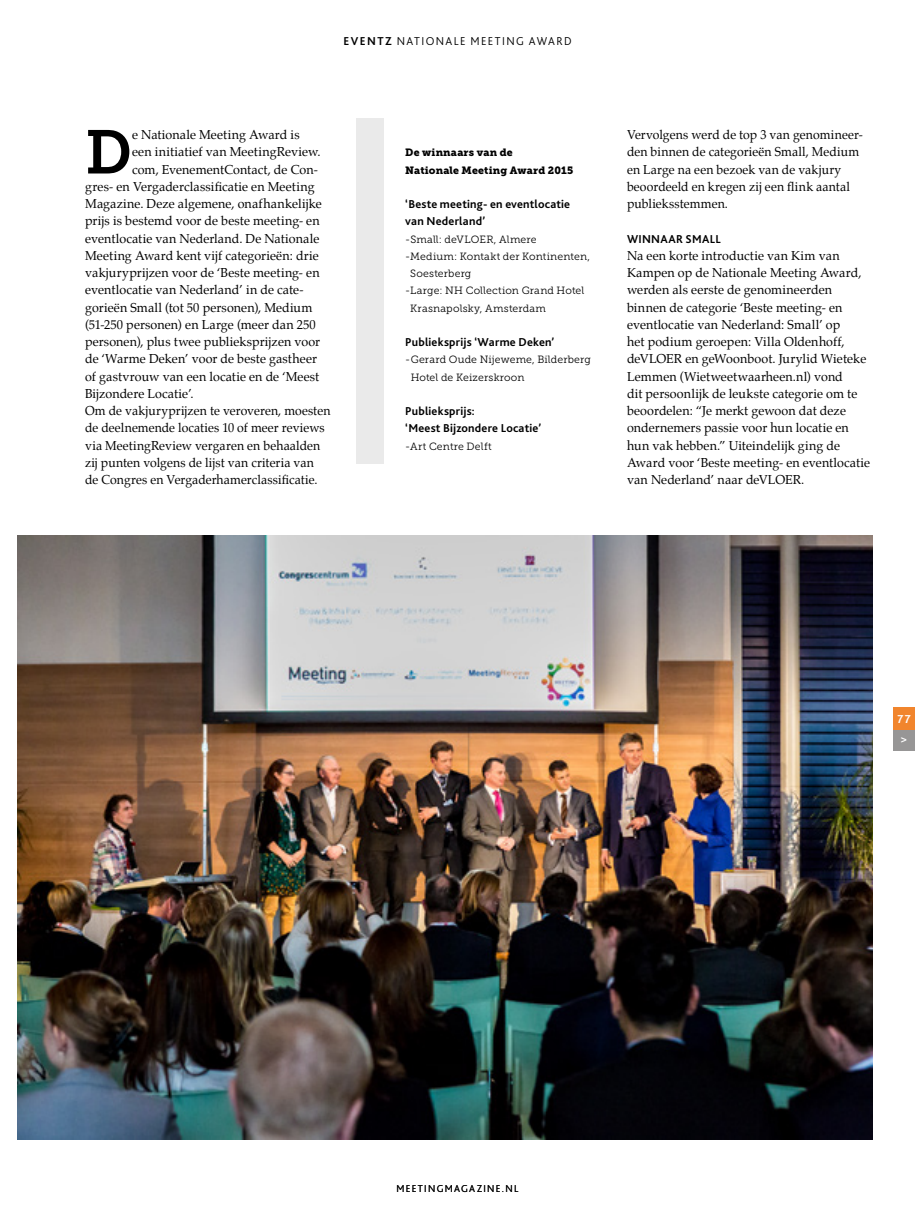
<style>
.page{position:relative;width:915px;height:1212px;background:#fff}
.page>*{position:absolute;margin:0;border:0;box-sizing:border-box;transform-origin:0 0}
.t1{font:61.35px "Museo Slab 700";color:#000}
.t2{font:12.75px/17.2px "Palatino";letter-spacing:.005em;color:#000}
.t3{font:12.75px/17.2px "Palatino";letter-spacing:.005em;color:#000;scale:.96 1}
.t4{font:700 12px/17.2px "Bliss 2";letter-spacing:.015em;color:#000}
.t5{font:300 12px "Bliss 2";letter-spacing:.12em;color:#000}
.t6{font:700 12px/20.7px "Bliss 2";color:#fff}
.t7{font:10.5px/17.2px "Museo Slab 300";letter-spacing:.015em;color:#000}
.t8{font:10.5px/17.2px "Museo Slab 900";letter-spacing:.015em;color:#000}
.t9{font:300 10.5px "Bliss 2";letter-spacing:.125em;color:#000}
.s1{font-weight:700}
</style>
<div class="page">
<div style="left:356px;top:118px;width:27px;height:345px;background:#eaeaea"></div>
<img style="left:18px;top:536px;width:854px;height:603px">
<div style="left:892px;top:728px;width:22px;height:22px;background:#979696"></div>
<div style="left:892px;top:707px;width:22px;height:22px;background:#f1852d"></div>
<p class="t5" style="left:343px;top:33px;width:229px"><span class="s1">EVENTZ</span> NATIONALE MEETING AWARD</p>
<h1 class="t1" style="left:85px;top:117px;width:48px">D</h1>
<p class="t2" style="left:132px;top:126px;width:169px">e Nationale Meeting Award is</p>
<p class="t2" style="left:132px;top:143px;width:190px">een initiatief van MeetingReview.</p>
<p class="t2" style="left:132px;top:160px;width:187px">com, EvenementContact, de Con-</p>
<p class="t2" style="left:85px;top:178px;width:231px">gres- en Vergaderclassificatie en Meeting</p>
<p class="t2" style="left:85px;top:195px;width:238px">Magazine. Deze algemene, onafhankelijke</p>
<p class="t2" style="left:85px;top:212px;width:236px">prijs is bestemd voor de beste meeting- en</p>
<p class="t2" style="left:85px;top:229px;width:236px">eventlocatie van Nederland. De Nationale</p>
<p class="t2" style="left:85px;top:247px;width:235px">Meeting Award kent vijf categorieën: drie</p>
<p class="t2" style="left:85px;top:264px;width:236px">vakjuryprijzen voor de ‘Beste meeting- en</p>
<p class="t2" style="left:85px;top:281px;width:220px">eventlocatie van Nederland’ in de cate-</p>
<p class="t2" style="left:85px;top:298px;width:229px">gorieën Small (tot 50 personen), Medium</p>
<p class="t2" style="left:85px;top:316px;width:232px">(51-250 personen) en Large (meer dan 250</p>
<p class="t2" style="left:85px;top:333px;width:236px">personen), plus twee publieksprijzen voor</p>
<p class="t2" style="left:85px;top:350px;width:233px">de ‘Warme Deken’ voor de beste gastheer</p>
<p class="t2" style="left:85px;top:367px;width:236px">of gastvrouw van een locatie en de ‘Meest</p>
<p class="t2" style="left:85px;top:385px;width:110px">Bijzondere Locatie’.</p>
<p class="t3" style="left:85px;top:402px;width:257px">Om de vakjuryprijzen te veroveren, moesten</p>
<p class="t3" style="left:85px;top:419px;width:251px">de deelnemende locaties 10 of meer reviews</p>
<p class="t3" style="left:85px;top:436px;width:246px">via MeetingReview vergaren en behaalden</p>
<p class="t3" style="left:85px;top:454px;width:240px">zij punten volgens de lijst van criteria van</p>
<p class="t3" style="left:85px;top:471px;width:243px">de Congres en Vergaderhamerclassificatie.</p>
<p class="t8" style="left:405px;top:144px;width:170px">De winnaars van de<br>Nationale Meeting Award 2015</p>
<p class="t4" style="left:405px;top:195px;width:166px">‘Beste meeting- en eventlocatie van Nederland’</p>
<p class="t7" style="left:405px;top:230px;width:133px">-Small: deVLOER, Almere</p>
<p class="t7" style="left:405px;top:248px;width:186px">-Medium: Kontakt der Kontinenten,</p>
<p class="t7" style="left:410px;top:265px;width:63px">Soesterberg</p>
<p class="t7" style="left:405px;top:282px;width:181px">-Large: NH Collection Grand Hotel</p>
<p class="t7" style="left:410px;top:299px;width:137px">Krasnapolsky, Amsterdam</p>
<p class="t4" style="left:405px;top:333px;width:150px">Publieksprijs ‘Warme Deken’</p>
<p class="t7" style="left:410px;top:351px;width:182px;text-indent:-5px">-Gerard Oude Nijeweme, Bilderberg<br>Hotel de Keizerskroon</p>
<p class="t4" style="left:405px;top:402px;width:137px">Publieksprijs:<br>‘Meest Bijzondere Locatie’</p>
<p class="t7" style="left:405px;top:437px;width:88px">-Art Centre Delft</p>
<p class="t3" style="left:626px;top:126px;width:247px">Vervolgens werd de top 3 van genomineer&shy;den binnen de categorieën Small, Medium en Large na een bezoek van de vakjury beoordeeld en kregen zij een flink aantal publieksstemmen.</p>
<p class="t4" style="left:626px;top:230px;width:95px">WINNAAR SMALL</p>
<p class="t2" style="left:626px;top:247px;width:244px">Na een korte introductie van Kim van Kampen op de Nationale Meeting Award, werden als eerste de genomineerden binnen de categorie ‘Beste meeting- en eventlocatie van Nederland: Small’ op<br>het podium geroepen: Villa Oldenhoff, deVLOER en geWoonboot. Jurylid Wieteke Lemmen (Wietweetwaarheen.nl) vond<br>dit persoonlijk de leukste categorie om te beoordelen: “Je merkt gewoon dat deze ondernemers passie voor hun locatie en hun vak hebben.” Uiteindelijk ging de Award voor ‘Beste meeting- en eventlocatie van Nederland’ naar deVLOER.</p>
<p class="t6" style="left:897px;top:708px;width:15px">77 &gt;</p>
<p class="t9" style="left:396px;top:1182px;width:123px">MEETINGMAGAZINE.NL</p>
</div>
